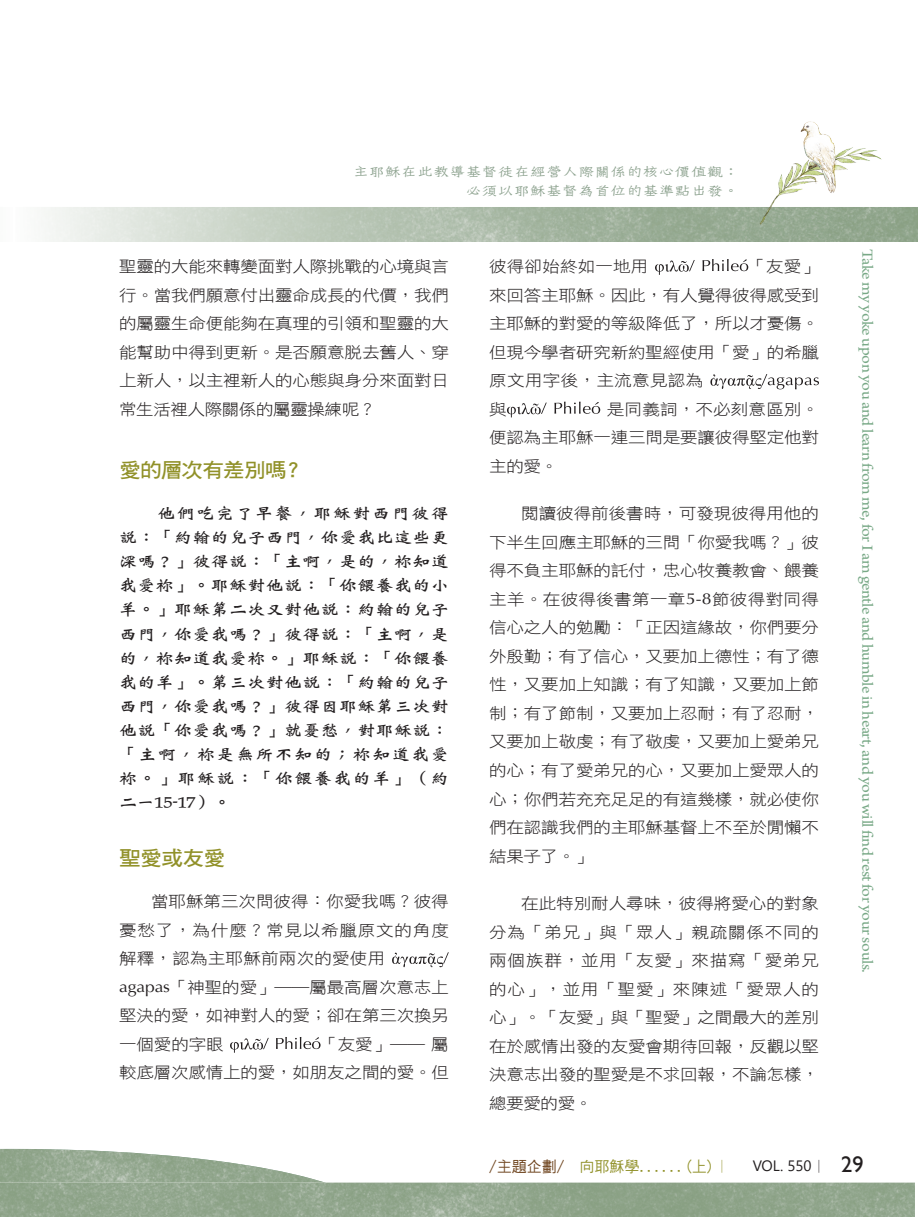
<style>
.page{position:relative;width:919px;height:1217px;background:#fff}
.page>*{position:absolute;margin:0;border:0;box-sizing:border-box;transform-origin:0 0}
.t1{font:22.5px "Gill Sans";color:#231f20}
.大標{font:20.25px "DF Hei W7 WIN BF";letter-spacing:-.04em;color:#919129;scale:1.08 1}
.Normal經文{font:16.2px/24px "DF Wei Bei W7 WINP BF";letter-spacing:.02em;color:#231f20;text-align:justify;scale:1.11 1}
.Normal經文-2{font:16.2px "Arno Pro";letter-spacing:-.025em;color:#79a987;scale:1.11 1}
.t2{font:15.75px/28.5px "DF Hei W3 WIN BF";letter-spacing:-.01em;color:#231f20;text-align:justify;scale:1.11 1}
.t3{font:15px "DF Hei W5 WIN BF";color:#919129}
.t4{font:15px "Segoe UI";color:#231f20}
.眉批{font:14.85px/19.8px "DF Tie Xian W3 WIN BF";letter-spacing:-.025em;color:#8aa08c;text-align:right;scale:1.11 1}
.s1{font-family:"Optima"}
.s2{color:#704620}
.s3{font-family:"Adobe Ming Std";font-weight:300}
</style>
<div class="page">
<svg style="left:392px;top:952px;width:57px;height:14px"></svg>
<svg style="left:230px;top:1037px;width:90px;height:15px"></svg>
<img style="left:44px;top:121px;width:873px;height:120px">
<img style="left:0;top:1148px;width:320px;height:33px">
<img style="left:0;top:1181px;width:914px;height:35px">
<svg style="left:655px;top:259px;width:93px;height:16px"></svg>
<svg style="left:710px;top:374px;width:109px;height:15px"></svg>
<svg style="left:507px;top:401px;width:93px;height:16px"></svg>
<p class="眉批" style="left:352px;top:161px;width:350px">主耶穌在此教導基督徒在經營人際關係的核心價值觀：必須以耶穌基督為首位的基準點出發。</p>
<p class="t2" style="left:119px;top:252px;width:298px">聖靈的大能來轉變面對人際挑戰的心境與言行。當我們願意付出靈命成長的代價，我們的屬靈生命便能夠在真理的引領和聖靈的大能幫助中得到更新。是否願意脫去舊人、穿上新人，以主裡新人的心態與身分來面對日常生活裡人際關係的屬靈操練呢？</p>
<p class="大標" style="left:119px;top:459px;width:173px">愛的層次有差別嗎？</p>
<p class="Normal經文" style="left:119px;top:501px;width:298px;text-indent:38px">他們吃完了早餐，耶穌對西門彼得說：「約翰的兒子西門，你愛我比這些更深嗎？」彼得說：「主啊，是的，祢知道我愛祢」。耶穌對他說：「你餵養我的小羊。」耶穌第二次又對他說：約翰的兒子西門，你愛我嗎？」彼得說：「主啊，是的，祢知道我愛祢。」耶穌說：「你餵養我的羊」。第三次對他說：「約翰的兒子西門，你愛我嗎？」彼得因耶穌第三次對他說「你愛我嗎？」就憂愁，對耶穌說：「主啊，祢是無所不知的；祢知道我愛祢。」耶穌說：「你餵養我的羊」（約二一15-17）。</p>
<p class="大標" style="left:119px;top:847px;width:100px">聖愛或友愛</p>
<p class="t2" style="left:119px;top:887px;width:298px;text-align:left;text-indent:32px">當耶穌第三次問彼得：你愛我嗎？彼得憂愁了，為什麼？常見以希臘原文的角度解釋，認為主耶穌前兩次的愛使用<br><span class="s1">agapas</span>「神聖的愛」――屬最高層次意志上堅決的愛，如神對人的愛；卻在第三次換另一個愛的字眼</p>
<p class="t2" style="left:119px;top:1029px;width:298px;text-align:right">「友愛」―― 屬<br>較底層次感情上的愛，如朋友之間的愛。但</p>
<p class="t2" style="left:489px;top:252px;width:145px">彼得卻始終如一地用</p>
<p class="t2" style="left:489px;top:252px;width:298px;text-align:left;text-indent:259px">「友愛」來回答主耶穌。因此，有人覺得彼得感受到主耶穌的對愛的等級降低了，所以才憂傷。但現今學者研究新約聖經使用「愛」的希臘原文用字後，主流意見認為<br>與</p>
<p class="t2" style="left:489px;top:394px;width:298px;text-indent:118px">是同義詞，不必刻意區別。便認為主耶穌一連三問是要讓彼得堅定他對主的愛。</p>
<p class="t2" style="left:489px;top:499px;width:298px;text-indent:32px">閱讀彼得前後書時，可發現彼得用他的下半生回應主耶穌的三問「你愛我嗎？」彼得不負主耶穌的託付，忠心牧養教會、餵養主羊。在彼得後書第一章<span class="s1">5-8</span>節彼得對同得信心之人的勉勵：「正因這緣故，你們要分外殷勤；有了信心，又要加上德性；有了德性，又要加上知識；有了知識，又要加上節制；有了節制，又要加上忍耐；有了忍耐，又要加上敬虔；有了敬虔，又要加上愛弟兄的心；有了愛弟兄的心，又要加上愛眾人的心；你們若充充足足的有這幾樣，就必使你們在認識我們的主耶穌基督上不至於閒懶不結果子了。」</p>
<p class="t2" style="left:489px;top:889px;width:298px;text-indent:32px">在此特別耐人尋味，彼得將愛心的對象分為「弟兄」與「眾人」親疏關係不同的兩個族群，並用「友愛」來描寫「愛弟兄的心」，並用「聖愛」來陳述「愛眾人的心」。「友愛」與「聖愛」之間最大的差別在於感情出發的友愛會期待回報，反觀以堅決意志出發的聖愛是不求回報，不論怎樣，總要愛的愛。</p>
<p class="Normal經文-2" style="left:876px;top:249px;width:654px;rotate:90deg">Take my yoke upon you and learn from me, for I am gentle and humble in heart, and you will find rest for your souls.</p>
<p class="t3" style="left:489px;top:1158px;width:241px"><span class="s2">/主題企劃/</span> 向耶穌學......(上)<span class="s3">｜</span></p>
<p class="t4" style="left:752px;top:1151px;width:75px">VOL. 550<span class="s3">｜</span></p>
<p class="t1" style="left:841px;top:1150px;width:24px">29</p>
</div>
